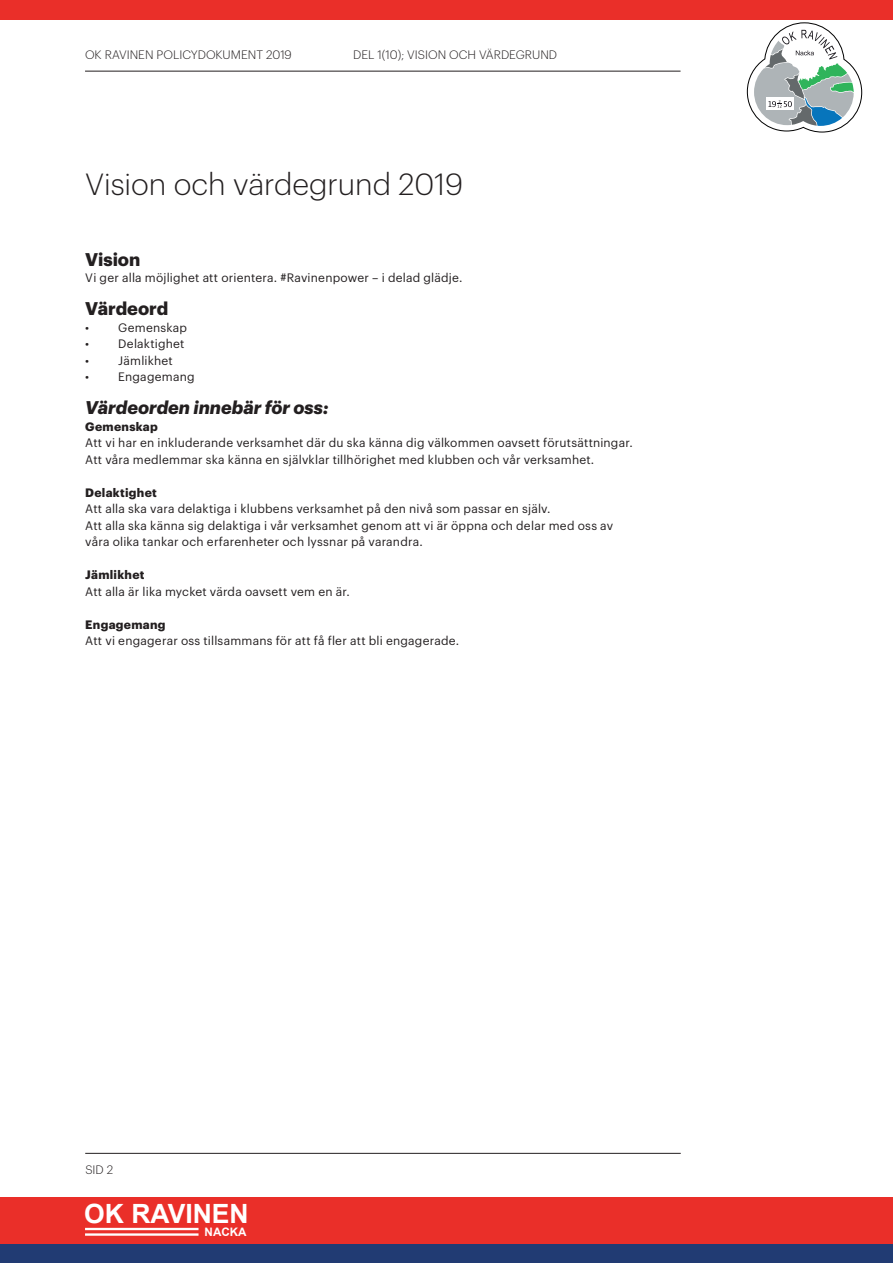
<style>
.page{position:relative;width:893px;height:1263px;background:#fff}
.page>*{position:absolute;margin:0;border:0;box-sizing:border-box;transform-origin:0 0}
.t1{font:300 30px "Graphik";color:#231f20}
.t2{font:700 26.55px "Arial";color:#fff}
.t3{font:italic 700 18px "Graphik";color:#231f20}
.t4{font:700 18px "Graphik";color:#231f20}
.t5{font:12px/16.5px "Graphik";letter-spacing:.015em;color:#231f20}
.t6{font:300 12px "Graphik";color:#231f20}
.t7{font:700 12px "Graphik";letter-spacing:.025em;color:#231f20}
.t8{font:700 11.7px "Arial";color:#fff}
</style>
<div class="page">
<svg style="left:747px;top:22px;width:115px;height:110px"></svg>
<hr style="left:85px;top:71px;width:596px;height:1px;background:#231f20">
<hr style="left:85px;top:1153px;width:596px;height:1px;background:#231f20">
<div style="left:0;top:1198px;width:893px;height:47px;background:#ea2f29"></div>
<div style="left:0;top:1245px;width:893px;height:18px;background:#213b73"></div>
<div style="left:0;top:0;width:893px;height:19px;background:#ea2f29"></div>
<hr style="left:85px;top:1228px;width:114px;height:2px;background:#fff">
<hr style="left:85px;top:1233px;width:114px;height:3px;background:#fff">
<p class="t6" style="left:85px;top:46px;width:208px">OK RAVINEN POLICYDOKUMENT 2019</p>
<p class="t6" style="left:353px;top:46px;width:205px">DEL 1(10); VISION OCH VÄRDEGRUND</p>
<h1 class="t1" style="left:85px;top:162px;width:379px">Vision och värdegrund 2019</h1>
<h3 class="t4" style="left:85px;top:245px;width:57px">Vision</h3>
<p class="t5" style="left:85px;top:269px;width:379px">Vi ger alla möjlighet att orientera. #Ravinenpower – i delad glädje.</p>
<h3 class="t4" style="left:85px;top:295px;width:85px">Värdeord</h3>
<p class="t5" style="left:85px;top:318px;width:5px">•</p>
<p class="t5" style="left:118px;top:318px;width:70px">Gemenskap</p>
<p class="t5" style="left:85px;top:335px;width:5px">•</p>
<p class="t5" style="left:118px;top:335px;width:68px">Delaktighet</p>
<p class="t5" style="left:85px;top:351px;width:5px">•</p>
<p class="t5" style="left:118px;top:351px;width:56px">Jämlikhet</p>
<p class="t5" style="left:85px;top:368px;width:5px">•</p>
<p class="t5" style="left:118px;top:368px;width:78px">Engagemang</p>
<h3 class="t3" style="left:85px;top:394px;width:245px">Värdeorden innebär för oss:</h3>
<p class="t7" style="left:85px;top:417px;width:74px">Gemenskap</p>
<p class="t5" style="left:85px;top:434px;width:549px">Att vi har en inkluderande verksamhet där du ska känna dig välkommen oavsett förutsättningar.<br>Att våra medlemmar ska känna en självklar tillhörighet med klubben och vår verksamhet.</p>
<p class="t7" style="left:85px;top:483px;width:73px">Delaktighet</p>
<p class="t5" style="left:85px;top:500px;width:529px">Att alla ska vara delaktiga i klubbens verksamhet på den nivå som passar en själv.<br>Att alla ska känna sig delaktiga i vår verksamhet genom att vi är öppna och delar med oss av våra olika tankar och erfarenheter och lyssnar på varandra.</p>
<p class="t7" style="left:85px;top:566px;width:61px">Jämlikhet</p>
<p class="t5" style="left:85px;top:582px;width:266px">Att alla är lika mycket värda oavsett vem en är.</p>
<p class="t7" style="left:85px;top:615px;width:82px">Engagemang</p>
<p class="t5" style="left:85px;top:632px;width:376px">Att vi engagerar oss tillsammans för att få fler att bli engagerade.</p>
<p class="t6" style="left:85px;top:1161px;width:29px">SID 2</p>
<h2 class="t2" style="left:84px;top:1196px;width:166px">OK RAVINEN</h2>
<p class="t8" style="left:205px;top:1224px;width:44px">NACKA</p>
</div>
